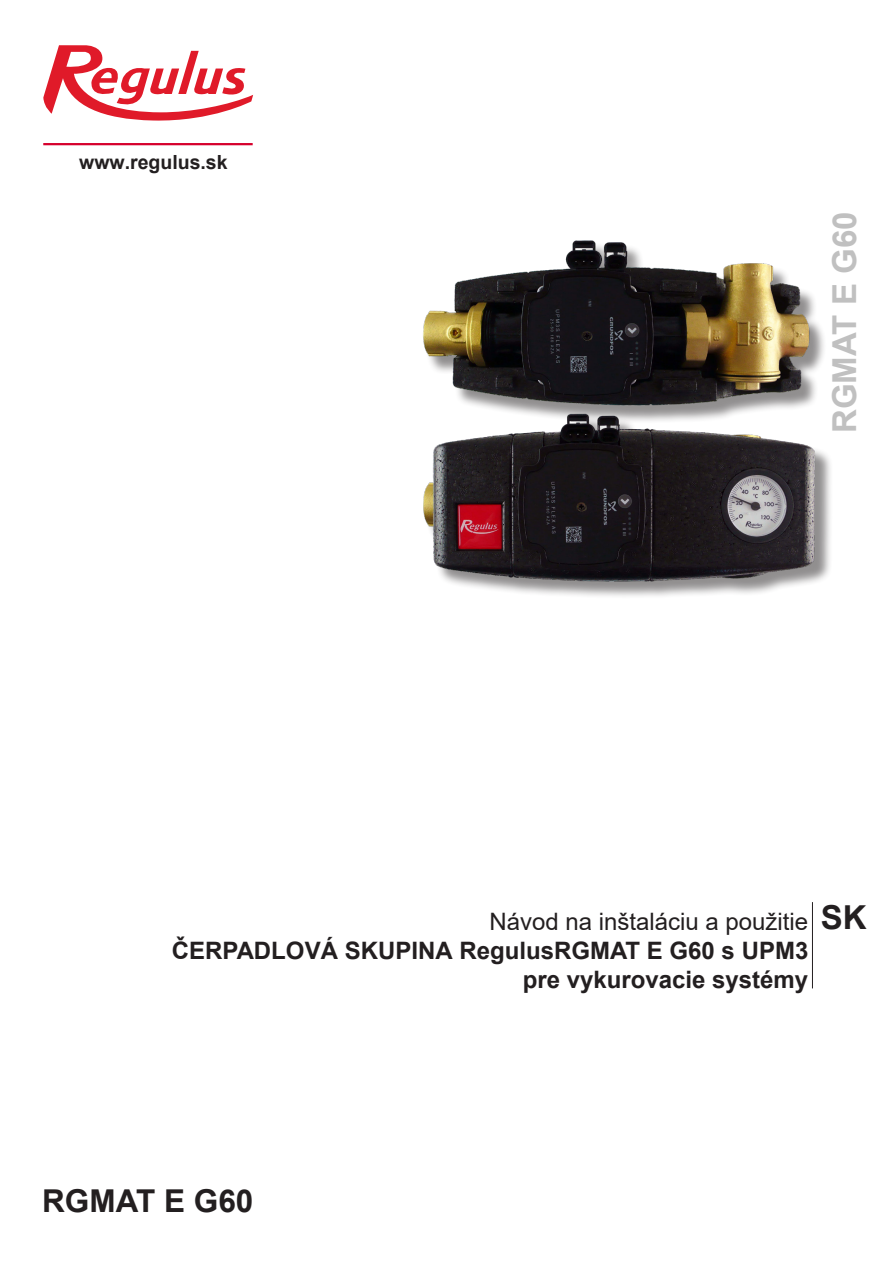
<style>
.page{position:relative;width:893px;height:1263px;background:#fff}
.page>*{position:absolute;margin:0;border:0;box-sizing:border-box;transform-origin:0 0}
.t1{font:700 33px "Arial";color:#c0c0c0}
.t2{font:700 33px "Arial";color:#231f20}
.t3{font:700 31.5px "Arial";color:#231f20}
.t4{font:700 24px/28.8px "Arial";color:#231f20;text-align:right}
.t5{font:24px "Arial";color:#231f20}
.t6{font:700 19.5px "Arial";color:#231f20}
</style>
<div class="page">
<svg style="left:43px;top:45px;width:210px;height:76px"></svg>
<hr style="left:43px;top:143px;width:210px;height:2px;background:#d6002d">
<hr style="left:812px;top:902px;width:1px;height:86px;background:#231f20">
<div style="left:425px;top:243px;width:402px;height:181px;background:#231f20;opacity:.5"></div>
<img style="left:423px;top:240px;width:387px;height:167px">
<div style="left:426px;top:416px;width:407px;height:183px;background:#231f20;opacity:.5"></div>
<img style="left:423px;top:412px;width:394px;height:171px">
<p class="t6" style="left:79px;top:149px;width:150px">www.regulus.sk</p>
<p class="t1" style="left:821px;top:433px;width:223px;rotate:-90deg">RGMAT E G60</p>
<p class="t5" style="left:489px;top:905px;width:320px">Návod na inštaláciu a použitie</p>
<p class="t2" style="left:821px;top:894px;width:47px">SK</p>
<p class="t4" style="left:172px;top:936px;width:638px">ČERPADLOVÁ SKUPINA RegulusRGMAT E G60 s UPM3 pre vykurovacie systémy</p>
<p class="t3" style="left:42px;top:1178px;width:213px">RGMAT E G60</p>
</div>
